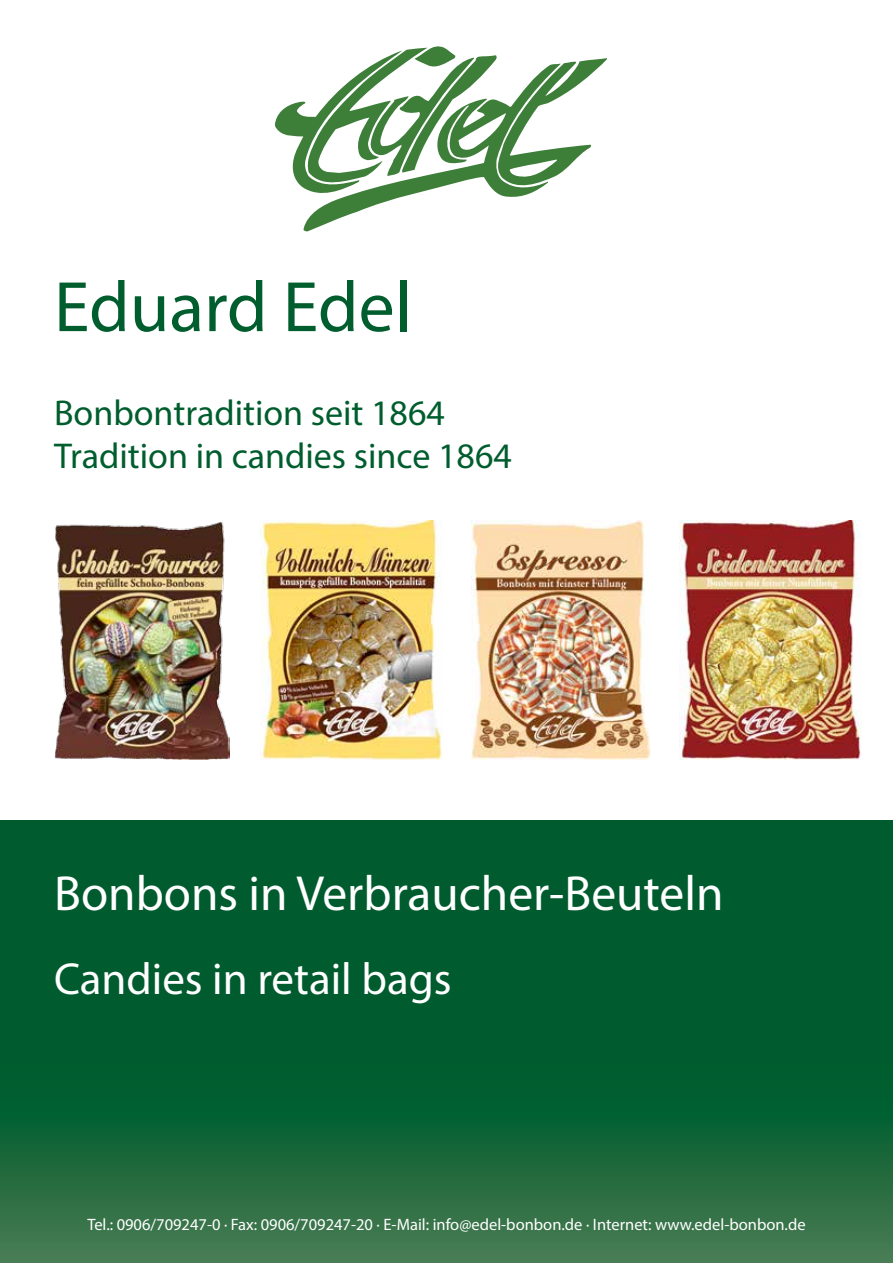
<style>
.page{position:relative;width:893px;height:1263px;background:#fff}
.page>*{position:absolute;margin:0;border:0;box-sizing:border-box;transform-origin:0 0}
.t1{font:72px "Myriad Pro";color:#005d2e}
.t2{font:49.5px "Myriad Pro";color:#fff}
.t3{font:45px "Myriad Pro";color:#fff}
.t4{font:36px/43.2px "Myriad Pro";color:#005d2e}
.t5{font:16.5px "Myriad Pro";color:#fff}
</style>
<div class="page">
<svg style="left:0;top:821px;width:893px;height:442px;background:#0d6234"></svg>
<svg style="left:275px;top:46px;width:332px;height:185px"></svg>
<img style="left:54px;top:522px;width:176px;height:238px">
<img style="left:260px;top:521px;width:182px;height:239px">
<img style="left:472px;top:521px;width:178px;height:239px">
<img style="left:679px;top:521px;width:182px;height:239px">
<h1 class="t1" style="left:54px;top:263px;width:359px">Eduard Edel</h1>
<h3 class="t4" style="left:54px;top:390px;width:459px">Bonbontradition seit 1864<br>Tradition in candies since 1864</h3>
<h2 class="t2" style="left:54px;top:863px;width:671px">Bonbons in Verbraucher-Beuteln</h2>
<h3 class="t3" style="left:54px;top:951px;width:399px">Candies in retail bags</h3>
<p class="t5" style="left:87px;top:1215px;width:720px">Tel.: 0906/709247-0 · Fax: 0906/709247-20 · E-Mail: info@edel-bonbon.de · Internet: www.edel-bonbon.de</p>
</div>
